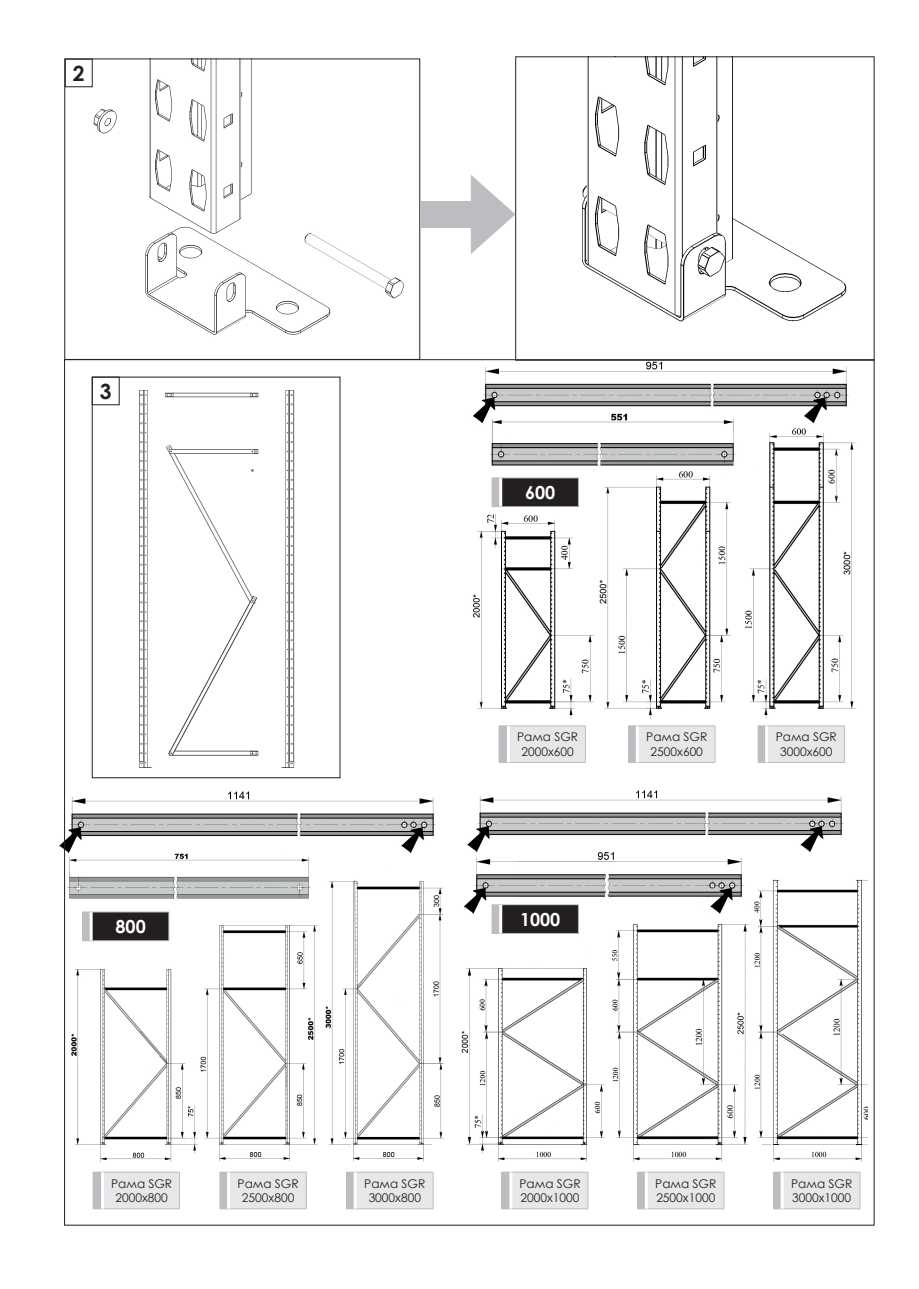
<style>
.page{position:relative;width:919px;height:1289px;background:#fff}
.page>*{position:absolute;margin:0;border:0;box-sizing:border-box;transform-origin:0 0}
.t1{font:700 21px "Century Gothic";color:#231f20}
.t2{font:700 18px "Century Gothic";color:#fff}
.t3{font:12px/14.4px "Century Gothic";color:#231f20;text-align:center}
</style>
<div class="page">
<img style="left:472px;top:361px;width:384px;height:358px">
<img style="left:460px;top:761px;width:407px;height:465px">
<div style="left:501px;top:1172px;width:10px;height:36px;background:#bcbdc0"></div>
<div style="left:511px;top:1172px;width:77px;height:36px;background:#e6e7e9"></div>
<hr style="left:511px;top:1171px;width:77px;height:1px;background:#bcbdc0">
<hr style="left:587px;top:1172px;width:1px;height:36px;background:#bcbdc0">
<hr style="left:511px;top:1208px;width:77px;height:1px;background:#bcbdc0">
<hr style="left:509px;top:1172px;width:3px;height:36px;background:#fff">
<img style="left:59px;top:762px;width:401px;height:464px">
<div style="left:637px;top:1172px;width:9px;height:36px;background:#bcbdc0"></div>
<div style="left:646px;top:1172px;width:78px;height:36px;background:#e6e7e9"></div>
<hr style="left:646px;top:1171px;width:78px;height:1px;background:#bcbdc0">
<hr style="left:723px;top:1172px;width:1px;height:36px;background:#bcbdc0">
<hr style="left:646px;top:1208px;width:78px;height:1px;background:#bcbdc0">
<hr style="left:644px;top:1172px;width:3px;height:36px;background:#fff">
<img style="left:67px;top:61px;width:338px;height:274px">
<img style="left:582px;top:59px;width:265px;height:263px">
<div style="left:773px;top:1172px;width:9px;height:36px;background:#bcbdc0"></div>
<div style="left:782px;top:1172px;width:78px;height:36px;background:#e6e7e9"></div>
<hr style="left:782px;top:1171px;width:78px;height:1px;background:#bcbdc0">
<hr style="left:859px;top:1172px;width:1px;height:36px;background:#bcbdc0">
<hr style="left:782px;top:1208px;width:78px;height:1px;background:#bcbdc0">
<hr style="left:780px;top:1172px;width:3px;height:36px;background:#fff">
<img style="left:94px;top:379px;width:244px;height:397px">
<div style="left:92px;top:377px;width:248px;height:401px;border:1px solid #231f20"></div>
<div style="left:65px;top:59px;width:27px;height:28px;border:1px solid #231f20"></div>
<div style="left:92px;top:377px;width:27px;height:28px;border:1px solid #231f20"></div>
<div style="left:93px;top:1172px;width:9px;height:36px;background:#bcbdc0"></div>
<div style="left:102px;top:1172px;width:77px;height:36px;background:#e6e7e9"></div>
<hr style="left:102px;top:1171px;width:78px;height:1px;background:#bcbdc0">
<hr style="left:179px;top:1172px;width:1px;height:36px;background:#bcbdc0">
<hr style="left:102px;top:1208px;width:78px;height:1px;background:#bcbdc0">
<hr style="left:101px;top:1172px;width:3px;height:36px;background:#fff">
<div style="left:499px;top:725px;width:9px;height:37px;background:#bcbdc0"></div>
<div style="left:508px;top:725px;width:77px;height:37px;background:#e6e7e9"></div>
<hr style="left:498px;top:726px;width:1px;height:36px;background:#bcbdc0">
<hr style="left:508px;top:725px;width:77px;height:1px;background:#bcbdc0">
<hr style="left:585px;top:726px;width:1px;height:36px;background:#bcbdc0">
<hr style="left:508px;top:762px;width:77px;height:1px;background:#bcbdc0">
<hr style="left:507px;top:726px;width:3px;height:36px;background:#fff">
<div style="left:220px;top:1172px;width:9px;height:36px;background:#bcbdc0"></div>
<div style="left:229px;top:1172px;width:77px;height:36px;background:#e6e7e9"></div>
<hr style="left:229px;top:1171px;width:77px;height:1px;background:#bcbdc0">
<hr style="left:306px;top:1172px;width:1px;height:36px;background:#bcbdc0">
<hr style="left:229px;top:1208px;width:77px;height:1px;background:#bcbdc0">
<hr style="left:227px;top:1172px;width:3px;height:36px;background:#fff">
<div style="left:91px;top:912px;width:78px;height:28px;background:#231f20"></div>
<hr style="left:91px;top:911px;width:78px;height:1px;background:#bcbdc0">
<svg style="left:169px;top:912px;width:1px;height:28px"></svg>
<svg style="left:82px;top:911px;width:9px;height:30px"></svg>
<hr style="left:91px;top:940px;width:78px;height:1px;background:#bcbdc0">
<hr style="left:90px;top:912px;width:3px;height:28px;background:#fff">
<div style="left:500px;top:478px;width:78px;height:28px;background:#231f20"></div>
<hr style="left:500px;top:477px;width:78px;height:1px;background:#bcbdc0">
<svg style="left:578px;top:478px;width:1px;height:28px"></svg>
<svg style="left:491px;top:477px;width:9px;height:30px"></svg>
<hr style="left:500px;top:506px;width:78px;height:1px;background:#bcbdc0">
<hr style="left:499px;top:478px;width:3px;height:28px;background:#fff">
<div style="left:500px;top:904px;width:78px;height:29px;background:#231f20"></div>
<hr style="left:500px;top:904px;width:78px;height:1px;background:#bcbdc0">
<svg style="left:578px;top:904px;width:1px;height:29px"></svg>
<svg style="left:491px;top:904px;width:9px;height:30px"></svg>
<hr style="left:500px;top:933px;width:78px;height:1px;background:#bcbdc0">
<hr style="left:499px;top:904px;width:3px;height:29px;background:#fff">
<div style="left:628px;top:725px;width:9px;height:37px;background:#bcbdc0"></div>
<div style="left:637px;top:725px;width:78px;height:37px;background:#e6e7e9"></div>
<hr style="left:637px;top:725px;width:78px;height:1px;background:#bcbdc0">
<hr style="left:714px;top:726px;width:1px;height:36px;background:#bcbdc0">
<hr style="left:637px;top:762px;width:78px;height:1px;background:#bcbdc0">
<hr style="left:635px;top:726px;width:3px;height:36px;background:#fff">
<div style="left:347px;top:1172px;width:8px;height:36px;background:#bcbdc0"></div>
<div style="left:355px;top:1172px;width:78px;height:36px;background:#e6e7e9"></div>
<hr style="left:346px;top:1172px;width:1px;height:36px;background:#bcbdc0">
<hr style="left:355px;top:1171px;width:78px;height:1px;background:#bcbdc0">
<hr style="left:433px;top:1172px;width:1px;height:36px;background:#bcbdc0">
<hr style="left:355px;top:1208px;width:78px;height:1px;background:#bcbdc0">
<hr style="left:353px;top:1172px;width:3px;height:36px;background:#fff">
<div style="left:758px;top:725px;width:8px;height:37px;background:#bcbdc0"></div>
<div style="left:766px;top:725px;width:78px;height:37px;background:#e6e7e9"></div>
<hr style="left:757px;top:726px;width:1px;height:36px;background:#bcbdc0">
<hr style="left:766px;top:725px;width:78px;height:1px;background:#bcbdc0">
<hr style="left:844px;top:726px;width:1px;height:36px;background:#bcbdc0">
<hr style="left:766px;top:762px;width:78px;height:1px;background:#bcbdc0">
<hr style="left:765px;top:726px;width:3px;height:36px;background:#fff">
<div style="left:421px;top:201px;width:52px;height:26px;background:#bcbdc0"></div>
<svg style="left:471px;top:175px;width:44px;height:79px"></svg>
<h1 class="t1" style="left:73px;top:57px;width:13px">2</h1>
<h1 class="t1" style="left:100px;top:375px;width:13px">3</h1>
<h2 class="t2" style="left:115px;top:912px;width:32px">800</h2>
<h2 class="t2" style="left:525px;top:479px;width:32px">600</h2>
<p class="t3" style="left:517px;top:729px;width:63px">Рама SGR<br>2000х600</p>
<h2 class="t2" style="left:520px;top:905px;width:42px">1000</h2>
<p class="t3" style="left:646px;top:729px;width:63px">Рама SGR<br>2500х600</p>
<p class="t3" style="left:775px;top:729px;width:63px">Рама SGR<br>3000х600</p>
<p class="t3" style="left:111px;top:1175px;width:63px">Рама SGR<br>2000х800</p>
<p class="t3" style="left:237px;top:1175px;width:63px">Рама SGR<br>2500х800</p>
<p class="t3" style="left:364px;top:1175px;width:63px">Рама SGR<br>3000х800</p>
<p class="t3" style="left:519px;top:1175px;width:63px;text-align:left">Рама SGR<br>2000х1000</p>
<p class="t3" style="left:655px;top:1175px;width:63px;text-align:left">Рама SGR<br>2500х1000</p>
<p class="t3" style="left:791px;top:1175px;width:63px;text-align:left">Рама SGR<br>3000х1000</p>
</div>
